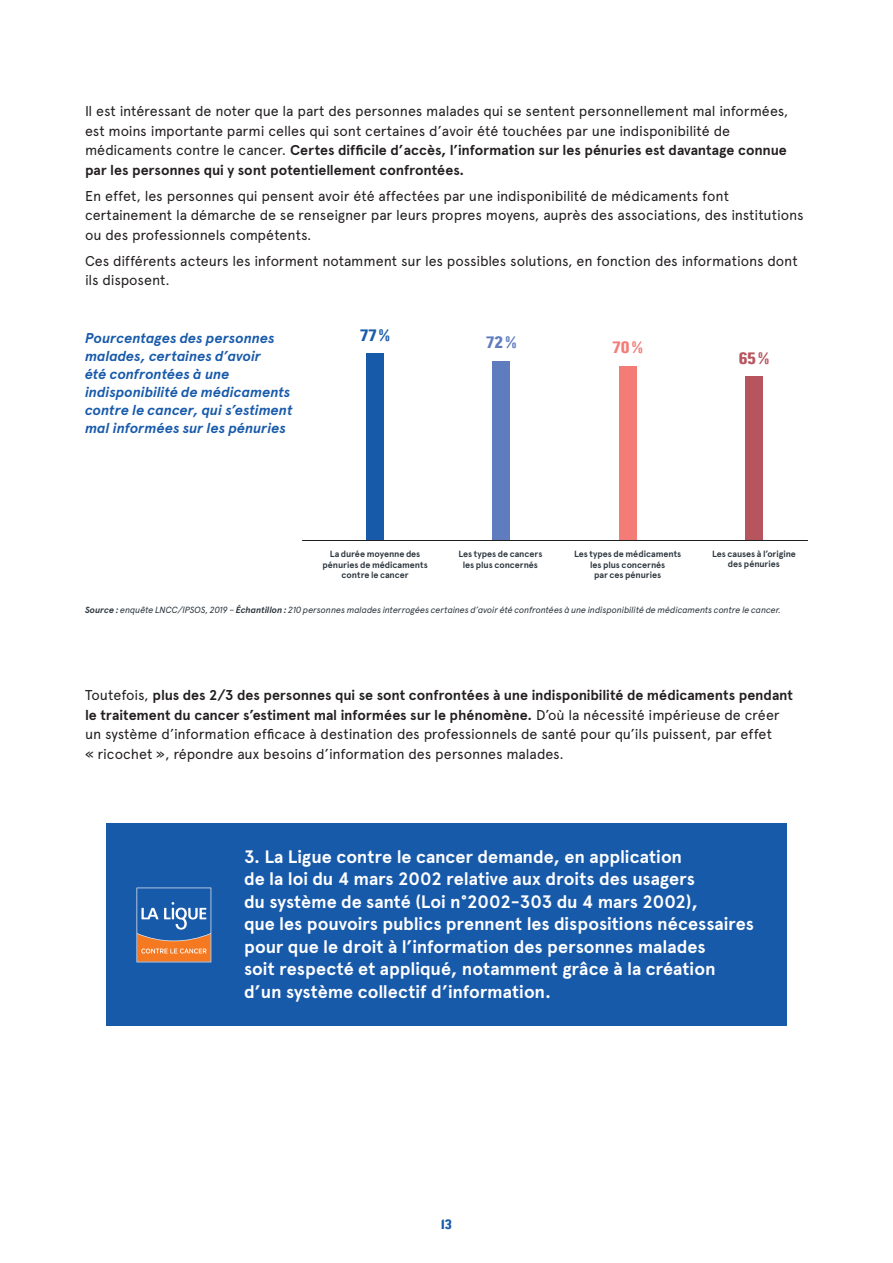
<style>
.page{position:relative;width:893px;height:1263px;background:#fff}
.page>*{position:absolute;margin:0;border:0;box-sizing:border-box;transform-origin:0 0}
.Texte_ENGAGEMENTS{font:700 18px/22.5px "Apercu";letter-spacing:-.005em;color:#fff}
.Chiffres_Infographie{font:700 16.5px "Central Avenue";color:#185aaa}
.Chiffres_Infographie-2{font:700 16.5px "Central Avenue";color:#5f7cbe}
.Chiffres_Infographie-3{font:700 16.5px "Central Avenue";color:#f37d76}
.Chiffres_Infographie-4{font:700 16.5px "Central Avenue";color:#b7555f}
.Texte_Courant{font:14.25px/19.5px "Apercu";letter-spacing:-.01em;color:#231f20}
.Titre_Infographie{font:italic 700 14.25px/18px "Apercu";letter-spacing:-.005em;color:#185aaa}
.t1{font:700 13.5px "Central Avenue";color:#185aaa}
.Texte_Légende_Infogr{font:700 9px/10.5px "Apercu";color:#2e3840;text-align:center}
.Source{font:italic 9px "Apercu";letter-spacing:-.015em;color:#2e3840}
.s1{font-weight:700}
</style>
<div class="page">
<div style="left:106px;top:823px;width:681px;height:203px;background:#185aaa"></div>
<svg style="left:137px;top:888px;width:74px;height:74px"></svg>
<div style="left:367px;top:354px;width:17px;height:187px;background:#185aaa"></div>
<div style="left:493px;top:361px;width:17px;height:180px;background:#5f7cbe"></div>
<div style="left:619px;top:366px;width:17px;height:175px;background:#f37d76"></div>
<div style="left:745px;top:376px;width:17px;height:165px;background:#b7555f"></div>
<hr style="left:302px;top:540px;width:506px;height:1px;background:#231f20">
<p class="Texte_Courant" style="left:85px;top:102px;width:705px">Il est intéressant de noter que la part des personnes malades qui se sentent personnellement mal informées, est moins importante parmi celles qui sont certaines d’avoir été touchées par une indisponibilité de médicaments contre le cancer. <span class="s1">Certes difficile d’accès, l’information sur les pénuries est davantage connue par les personnes qui y sont potentiellement confrontées.</span></p>
<p class="Texte_Courant" style="left:85px;top:186px;width:720px">En effet, les personnes qui pensent avoir été affectées par une indisponibilité de médicaments font certainement la démarche de se renseigner par leurs propres moyens, auprès des associations, des institutions ou des professionnels compétents.</p>
<p class="Texte_Courant" style="left:85px;top:251px;width:714px">Ces différents acteurs les informent notamment sur les possibles solutions, en fonction des informations dont ils disposent.</p>
<p class="Titre_Infographie" style="left:85px;top:329px;width:209px">Pourcentages des personnes malades, certaines d’avoir<br>été confrontées à une indisponibilité de médicaments contre le cancer, qui s’estiment mal informées sur les pénuries</p>
<p class="Chiffres_Infographie" style="left:360px;top:326px;width:31px">77%</p>
<p class="Chiffres_Infographie-2" style="left:486px;top:333px;width:32px">72%</p>
<p class="Chiffres_Infographie-3" style="left:613px;top:338px;width:32px">70%</p>
<p class="Chiffres_Infographie-4" style="left:739px;top:348px;width:32px">65%</p>
<p class="Texte_Légende_Infogr" style="left:322px;top:549px;width:107px">La durée moyenne des pénuries de médicaments contre le cancer</p>
<p class="Texte_Légende_Infogr" style="left:458px;top:549px;width:86px">Les types de cancers les plus concernés</p>
<p class="Texte_Légende_Infogr" style="left:574px;top:549px;width:109px">Les types de médicaments les plus concernés<br>par ces pénuries</p>
<p class="Texte_Légende_Infogr" style="left:712px;top:548px;width:85px">Les causes à l’origine des pénuries</p>
<p class="Source" style="left:85px;top:602px;width:697px"><span class="s1">Source :</span> enquête LNCC/IPSOS, 2019 – <span class="s1">Échantillon :</span> 210 personnes malades interrogées certaines d’avoir été confrontées à une indisponibilité de médicaments contre le cancer.</p>
<p class="Texte_Courant" style="left:85px;top:686px;width:709px">Toutefois, <span class="s1">plus des 2/3 des personnes qui se sont confrontées à une indisponibilité de médicaments pendant le traitement du cancer s’estiment mal informées sur le phénomène.</span> D’où la nécessité impérieuse de créer un système d’information efficace à destination des professionnels de santé pour qu’ils puissent, par effet<br>« ricochet », répondre aux besoins d’information des personnes malades.</p>
<p class="Texte_ENGAGEMENTS" style="left:244px;top:845px;width:511px">3. La Ligue contre le cancer demande, en application<br>de la loi du 4 mars 2002 relative aux droits des usagers<br>du système de santé (Loi n°2002-303 du 4 mars 2002),<br>que les pouvoirs publics prennent les dispositions nécessaires pour que le droit à l’information des personnes malades<br>soit respecté et appliqué, notamment grâce à la création d’un système collectif d’information.</p>
<p class="t1" style="left:441px;top:1216px;width:12px">13</p>
</div>
